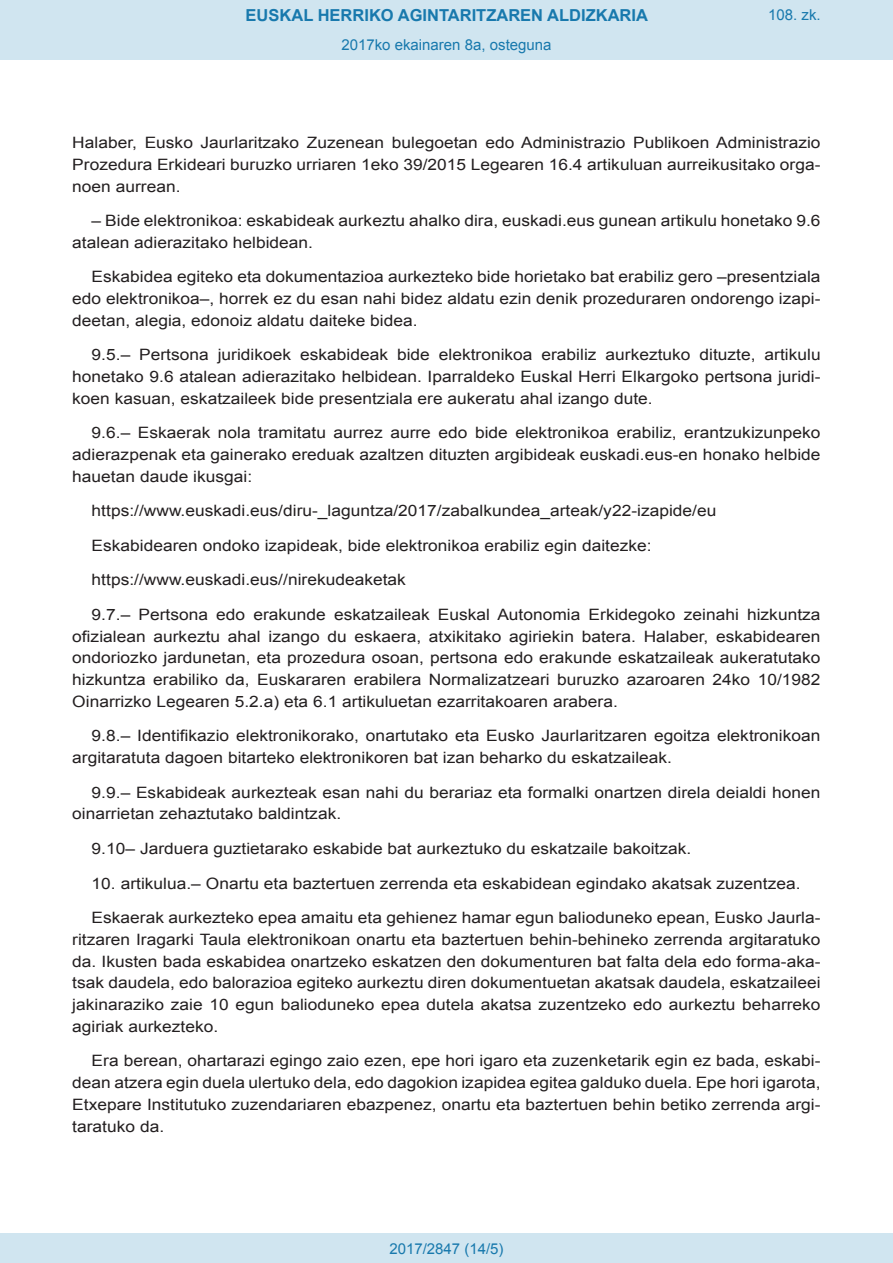
<style>
.page{position:relative;width:893px;height:1263px;background:#fff}
.page>*{position:absolute;margin:0;border:0;box-sizing:border-box;transform-origin:0 0}
.t1{font:700 16.5px "Arial";color:#1879ad}
.BOPVDetalle{font:15.6px/21.8px "Arial";color:#231f20;text-align:justify;scale:1.11 1}
.Paginacion_Centro{font:15px "Arial";color:#1879ad}
</style>
<div class="page">
<div style="left:0;top:0;width:893px;height:60px;background:#d0e5f0"></div>
<div style="left:0;top:1233px;width:893px;height:30px;background:#d0e5f0"></div>
<p class="t1" style="left:246px;top:4px;width:404px">EUSKAL HERRIKO AGINTARITZAREN ALDIZKARIA</p>
<p class="Paginacion_Centro" style="left:341px;top:35px;width:212px">2017ko ekainaren 8a, osteguna</p>
<p class="Paginacion_Centro" style="left:768px;top:5px;width:54px">108. zk.</p>
<p class="BOPVDetalle" style="left:72px;top:132px;width:676px">Halaber, Eusko Jaurlaritzako Zuzenean bulegoetan edo Administrazio Publikoen Administrazio Prozedura Erkideari buruzko urriaren 1eko 39/2015 Legearen 16.4 artikuluan aurreikusitako orga&shy;noen aurrean.</p>
<p class="BOPVDetalle" style="left:72px;top:210px;width:676px;text-indent:19px">– Bide elektronikoa: eskabideak aurkeztu ahalko dira, euskadi.eus gunean artikulu honetako 9.6 atalean adierazitako helbidean.</p>
<p class="BOPVDetalle" style="left:72px;top:266px;width:676px;text-indent:19px">Eskabidea egiteko eta dokumentazioa aurkezteko bide horietako bat erabiliz gero –presentziala edo elektronikoa–, horrek ez du esan nahi bidez aldatu ezin denik prozeduraren ondorengo izapi&shy;deetan, alegia, edonoiz aldatu daiteke bidea.</p>
<p class="BOPVDetalle" style="left:72px;top:344px;width:676px;text-indent:19px">9.5.– Pertsona juridikoek eskabideak bide elektronikoa erabiliz aurkeztuko dituzte, artikulu honetako 9.6 atalean adierazitako helbidean. Iparraldeko Euskal Herri Elkargoko pertsona juridi&shy;koen kasuan, eskatzaileek bide presentziala ere aukeratu ahal izango dute.</p>
<p class="BOPVDetalle" style="left:72px;top:422px;width:676px;text-indent:19px">9.6.– Eskaerak nola tramitatu aurrez aurre edo bide elektronikoa erabiliz, erantzukizunpeko adierazpenak eta gainerako ereduak azaltzen dituzten argibideak euskadi.eus-en honako helbide hauetan daude ikusgai:</p>
<p class="BOPVDetalle" style="left:92px;top:500px;width:564px">https://www.euskadi.eus/diru-_laguntza/2017/zabalkundea_arteak/y22-izapide/eu</p>
<p class="BOPVDetalle" style="left:92px;top:535px;width:506px">Eskabidearen ondoko izapideak, bide elektronikoa erabiliz egin daitezke:</p>
<p class="BOPVDetalle" style="left:92px;top:569px;width:285px">https://www.euskadi.eus//nirekudeaketak</p>
<p class="BOPVDetalle" style="left:72px;top:604px;width:676px;text-indent:19px">9.7.– Pertsona edo erakunde eskatzaileak Euskal Autonomia Erkidegoko zeinahi hizkuntza ofizialean aurkeztu ahal izango du eskaera, atxikitako agiriekin batera. Halaber, eskabidearen ondoriozko jardunetan, eta prozedura osoan, pertsona edo erakunde eskatzaileak aukeratutako hizkuntza erabiliko da, Euskararen erabilera Normalizatzeari buruzko azaroaren 24ko 10/1982<br>Oinarrizko Legearen 5.2.a) eta 6.1 artikuluetan ezarritakoaren arabera.</p>
<p class="BOPVDetalle" style="left:72px;top:725px;width:676px;text-indent:19px">9.8.– Identifikazio elektronikorako, onartutako eta Eusko Jaurlaritzaren egoitza elektronikoan argitaratuta dagoen bitarteko elektronikoren bat izan beharko du eskatzaileak.</p>
<p class="BOPVDetalle" style="left:72px;top:781px;width:676px;text-indent:19px">9.9.– Eskabideak aurkezteak esan nahi du berariaz eta formalki onartzen direla deialdi honen oinarrietan zehaztutako baldintzak.</p>
<p class="BOPVDetalle" style="left:92px;top:838px;width:542px">9.10– Jarduera guztietarako eskabide bat aurkeztuko du eskatzaile bakoitzak.</p>
<p class="BOPVDetalle" style="left:92px;top:872px;width:640px">10. artikulua.– Onartu eta baztertuen zerrenda eta eskabidean egindako akatsak zuzentzea.</p>
<p class="BOPVDetalle" style="left:72px;top:907px;width:676px;text-indent:19px">Eskaerak aurkezteko epea amaitu eta gehienez hamar egun balioduneko epean, Eusko Jaurla&shy;ritzaren Iragarki Taula elektronikoan onartu eta baztertuen behin-behineko zerrenda argitaratuko da. Ikusten bada eskabidea onartzeko eskatzen den dokumenturen bat falta dela edo forma-aka&shy;tsak daudela, edo balorazioa egiteko aurkeztu diren dokumentuetan akatsak daudela, eskatzaileei jakinaraziko zaie 10 egun balioduneko epea dutela akatsa zuzentzeko edo aurkeztu beharreko agiriak aurkezteko.</p>
<p class="BOPVDetalle" style="left:72px;top:1050px;width:676px;text-indent:19px">Era berean, ohartarazi egingo zaio ezen, epe hori igaro eta zuzenketarik egin ez bada, eskabi&shy;dean atzera egin duela ulertuko dela, edo dagokion izapidea egitea galduko duela. Epe hori igarota, Etxepare Institutuko zuzendariaren ebazpenez, onartu eta baztertuen behin betiko zerrenda argi&shy;taratuko da.</p>
<p class="Paginacion_Centro" style="left:389px;top:1238px;width:116px">2017/2847 (14/5)</p>
</div>
